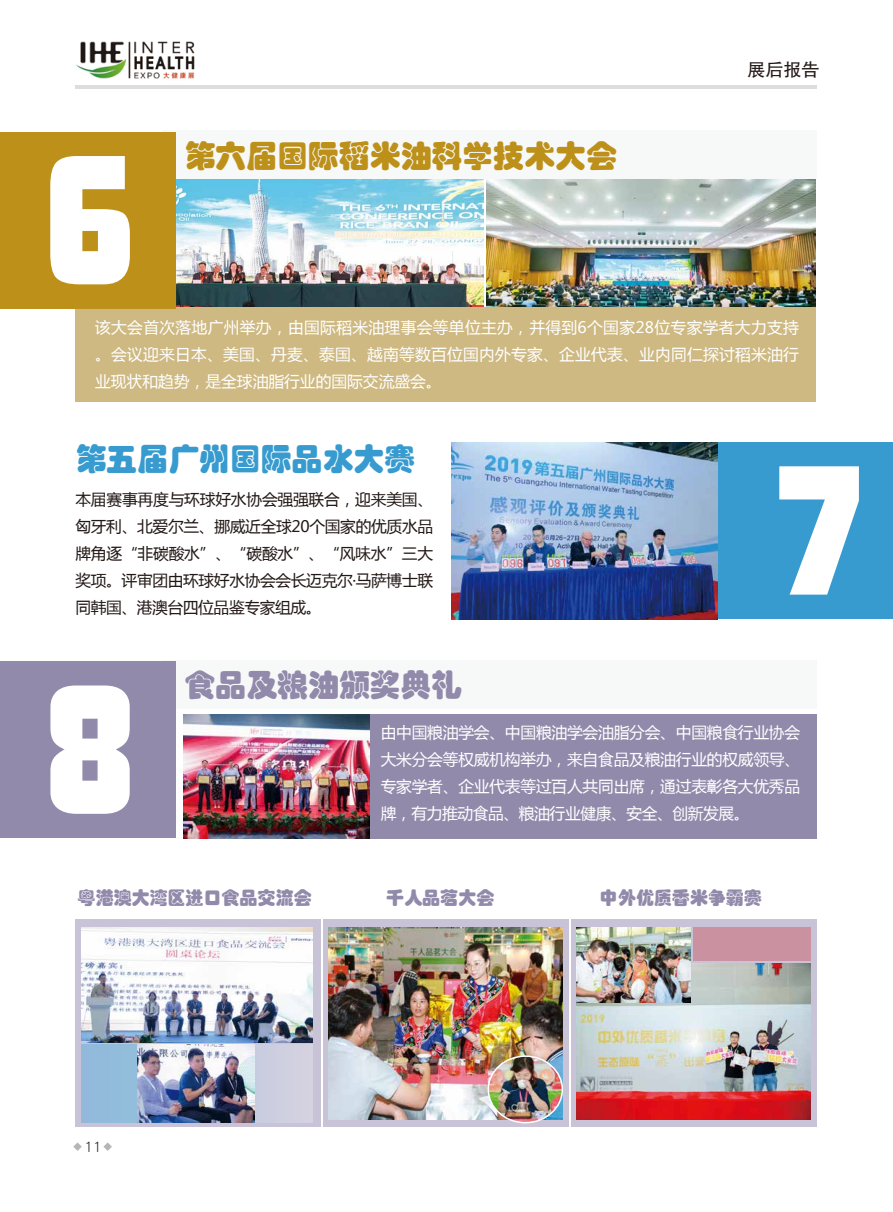
<style>
.page{position:relative;width:893px;height:1212px;background:#fff}
.page>*{position:absolute;margin:0;border:0;box-sizing:border-box;transform-origin:0 0}
.t1{font:178.8px "DF Zong Yi W9";color:#fff}
.t2{font:30.9px "ST Hupo";color:#bd9119}
.t3{font:30.9px "ST Hupo";color:#389bcf}
.t4{font:30.9px "ST Hupo";color:#928aab}
.t5{font:18px "ST Hupo";color:#928aab}
.t6{font:18px "FZHTJW GB1 0";color:#221815}
.t7{font:15.75px/27px "Microsoft Ya Hei";letter-spacing:-.005em;color:#fff;text-align:justify}
.t8{font:15.75px/27px "Microsoft Ya Hei";letter-spacing:-.025em;color:#221815;text-align:justify}
.t9{font:15.75px "DFP Yuan W3";color:#221815}
</style>
<div class="page">
<div style="left:366px;top:714px;width:451px;height:124px;background:#928aab"></div>
<img style="left:487px;top:179px;width:329px;height:128px">
<img style="left:176px;top:179px;width:307px;height:128px">
<svg style="left:73px;top:1142px;width:9px;height:9px"></svg>
<svg style="left:103px;top:1142px;width:9px;height:9px"></svg>
<img style="left:76px;top:41px;width:119px;height:38px">
<hr style="left:76px;top:86px;width:741px;height:3px;background:#dcdddd">
<div style="left:75px;top:307px;width:741px;height:95px;background:#ceb982"></div>
<div style="left:162px;top:130px;width:655px;height:49px;background:#f7f8f8"></div>
<div style="left:0;top:132px;width:175px;height:177px;background:#bd9119"></div>
<div style="left:716px;top:442px;width:177px;height:177px;background:#389bcf"></div>
<div style="left:162px;top:660px;width:655px;height:48px;background:#f7f8f8"></div>
<div style="left:0;top:661px;width:175px;height:177px;background:#928aab"></div>
<img style="left:451px;top:442px;width:266px;height:177px">
<img style="left:183px;top:714px;width:187px;height:124px">
<svg style="left:75px;top:919px;width:246px;height:207px;background:#c3c1d5"></svg>
<div style="left:323px;top:919px;width:245px;height:207px;background:#c8c3d6"></div>
<div style="left:571px;top:919px;width:246px;height:207px;background:#c8c3d6"></div>
<img style="left:82px;top:927px;width:230px;height:115px">
<img style="left:328px;top:927px;width:235px;height:192px">
<img style="left:488px;top:1056px;width:74px;height:66px">
<div style="left:488px;top:1055px;width:75px;height:68px;border:2px solid #fff;border-radius:50%"></div>
<img style="left:576px;top:963px;width:235px;height:156px">
<img style="left:576px;top:927px;width:114px;height:76px">
<div style="left:694px;top:927px;width:117px;height:33px;background:#ca91a0"></div>
<svg style="left:82px;top:1045px;width:230px;height:77px;background:#b0c5dd"></svg>
<img style="left:138px;top:1045px;width:116px;height:78px">
<h1 class="t1" style="left:45px;top:131px;width:91px">6</h1>
<h2 class="t2" style="left:184px;top:140px;width:434px">第六届国际稻米油科学技术大会</h2>
<p class="t6" style="left:747px;top:60px;width:73px">展后报告</p>
<p class="t7" style="left:95px;top:314px;width:705px">该大会首次落地广州举办，由国际稻米油理事会等单位主办，并得到6个国家28位专家学者大力支持。会议迎来日本、美国、丹麦、泰国、越南等数百位国内外专家、企业代表、业内同仁探讨稻米油行业现状和趋势，是全球油脂行业的国际交流盛会。</p>
<h2 class="t3" style="left:75px;top:443px;width:341px">第五届广州国际品水大赛</h2>
<p class="t8" style="left:75px;top:485px;width:359px">本届赛事再度与环球好水协会强强联合，迎来美国、匈牙利、北爱尔兰、挪威近全球20个国家的优质水品牌角逐“非碳酸水”、“碳酸水”、“风味水”三大奖项。评审团由环球好水协会会长迈克尔·马萨博士联同韩国、港澳台四位品鉴专家组成。</p>
<h1 class="t1" style="left:774px;top:441px;width:91px">7</h1>
<h1 class="t1" style="left:45px;top:660px;width:91px">8</h1>
<h2 class="t4" style="left:184px;top:670px;width:279px">食品及粮油颁奖典礼</h2>
<p class="t7" style="left:381px;top:718px;width:421px">由中国粮油学会、中国粮油学会油脂分会、中国粮食行业协会大米分会等权威机构举办，来自食品及粮油行业的权威领导、专家学者、企业代表等过百人共同出席，通过表彰各大优秀品牌，有力推动食品、粮油行业健康、安全、创新发展。</p>
<p class="t5" style="left:78px;top:889px;width:235px">粤港澳大湾区进口食品交流会</p>
<p class="t5" style="left:386px;top:889px;width:109px">千人品茗大会</p>
<p class="t5" style="left:600px;top:889px;width:163px">中外优质香米争霸赛</p>
<p class="t9" style="left:85px;top:1138px;width:19px">11</p>
</div>
